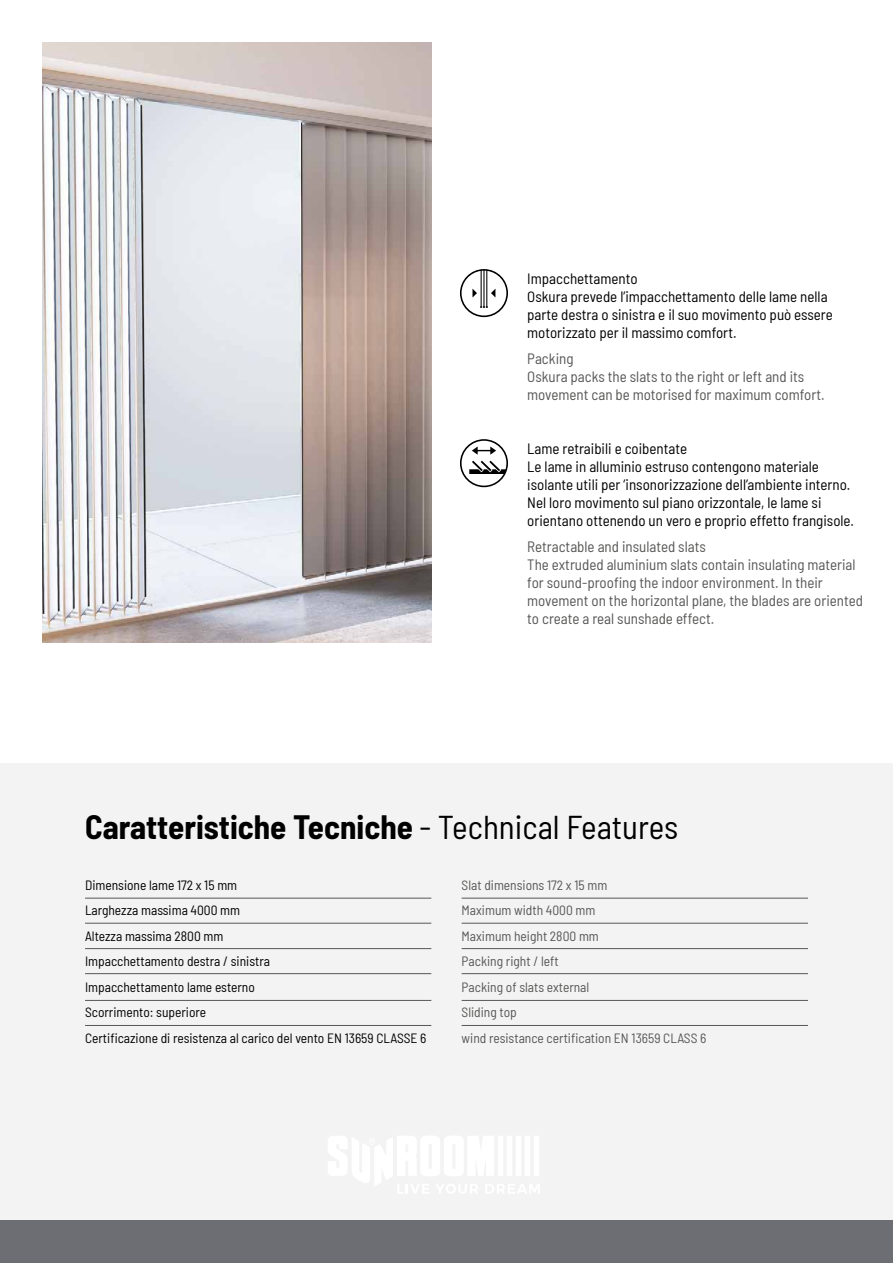
<style>
.page{position:relative;width:893px;height:1263px;background:#fff}
.page>*{position:absolute;margin:0;border:0;box-sizing:border-box;transform-origin:0 0}
.t1{font:700 semi-condensed 33px "Barlow";color:#000}
.t2{font:semi-condensed 15px/18px "Barlow";color:#000}
.t3{font:semi-condensed 15px/18px "Barlow";color:#575756}
.t4{font:semi-condensed 13.5px/25.5px "Barlow";color:#000}
.t5{font:semi-condensed 13.5px/25.5px "Barlow";color:#575756}
.s1{font-weight:400}
</style>
<div class="page">
<div style="left:0;top:763px;width:893px;height:500px;background:#f3f3f3"></div>
<div style="left:0;top:1220px;width:893px;height:43px;background:#6c6e74"></div>
<img style="left:43px;top:43px;width:389px;height:599px">
<svg style="left:328px;top:1136px;width:211px;height:58px"></svg>
<hr style="left:85px;top:898px;width:346px;height:1px;background:#575756">
<hr style="left:462px;top:898px;width:346px;height:1px;background:#575756">
<hr style="left:85px;top:948px;width:346px;height:1px;background:#575756">
<hr style="left:462px;top:948px;width:346px;height:1px;background:#575756">
<hr style="left:85px;top:1000px;width:346px;height:1px;background:#575756">
<hr style="left:462px;top:1000px;width:346px;height:1px;background:#575756">
<hr style="left:85px;top:923px;width:346px;height:1px;background:#575756">
<hr style="left:462px;top:923px;width:346px;height:1px;background:#575756">
<hr style="left:85px;top:973px;width:346px;height:1px;background:#575756">
<hr style="left:462px;top:973px;width:346px;height:1px;background:#575756">
<hr style="left:85px;top:1025px;width:346px;height:1px;background:#575756">
<hr style="left:462px;top:1025px;width:346px;height:1px;background:#575756">
<svg style="left:460px;top:439px;width:48px;height:48px"></svg>
<svg style="left:460px;top:269px;width:48px;height:48px"></svg>
<p class="t2" style="left:527px;top:269px;width:307px">Impacchettamento<br>Oskura prevede l’impacchettamento delle lame nella parte destra o sinistra e il suo movimento può essere motorizzato per il massimo comfort.</p>
<p class="t3" style="left:527px;top:348px;width:299px">Packing<br>Oskura packs the slats to the right or left and its movement can be motorised for maximum comfort.</p>
<p class="t2" style="left:527px;top:439px;width:328px">Lame retraibili e coibentate<br>Le lame in alluminio estruso contengono materiale isolante utili per ’insonorizzazione dell’ambiente interno.<br>Nel loro movimento sul piano orizzontale, le lame si orientano ottenendo un vero e proprio effetto frangisole.</p>
<p class="t3" style="left:527px;top:537px;width:337px">Retractable and insulated slats<br>The extruded aluminium slats contain insulating material for sound-proofing the indoor environment. In their movement on the horizontal plane, the blades are oriented to create a real sunshade effect.</p>
<h1 class="t1" style="left:85px;top:803px;width:595px">Caratteristiche Tecniche <span class="s1">- Technical Features</span></h1>
<p class="t4" style="left:85px;top:871px;width:343px">Dimensione lame 172 x 15 mm<br>Larghezza massima 4000 mm<br>Altezza massima 2800 mm<br>Impacchettamento destra / sinistra<br>Impacchettamento lame esterno<br>Scorrimento: superiore<br>Certificazione di resistenza al carico del vento EN 13659 CLASSE 6</p>
<p class="t5" style="left:462px;top:871px;width:246px">Slat dimensions 172 x 15 mm<br>Maximum width 4000 mm<br>Maximum height 2800 mm<br>Packing right / left<br>Packing of slats external<br>Sliding top<br>wind resistance certification EN 13659 CLASS 6</p>
</div>
